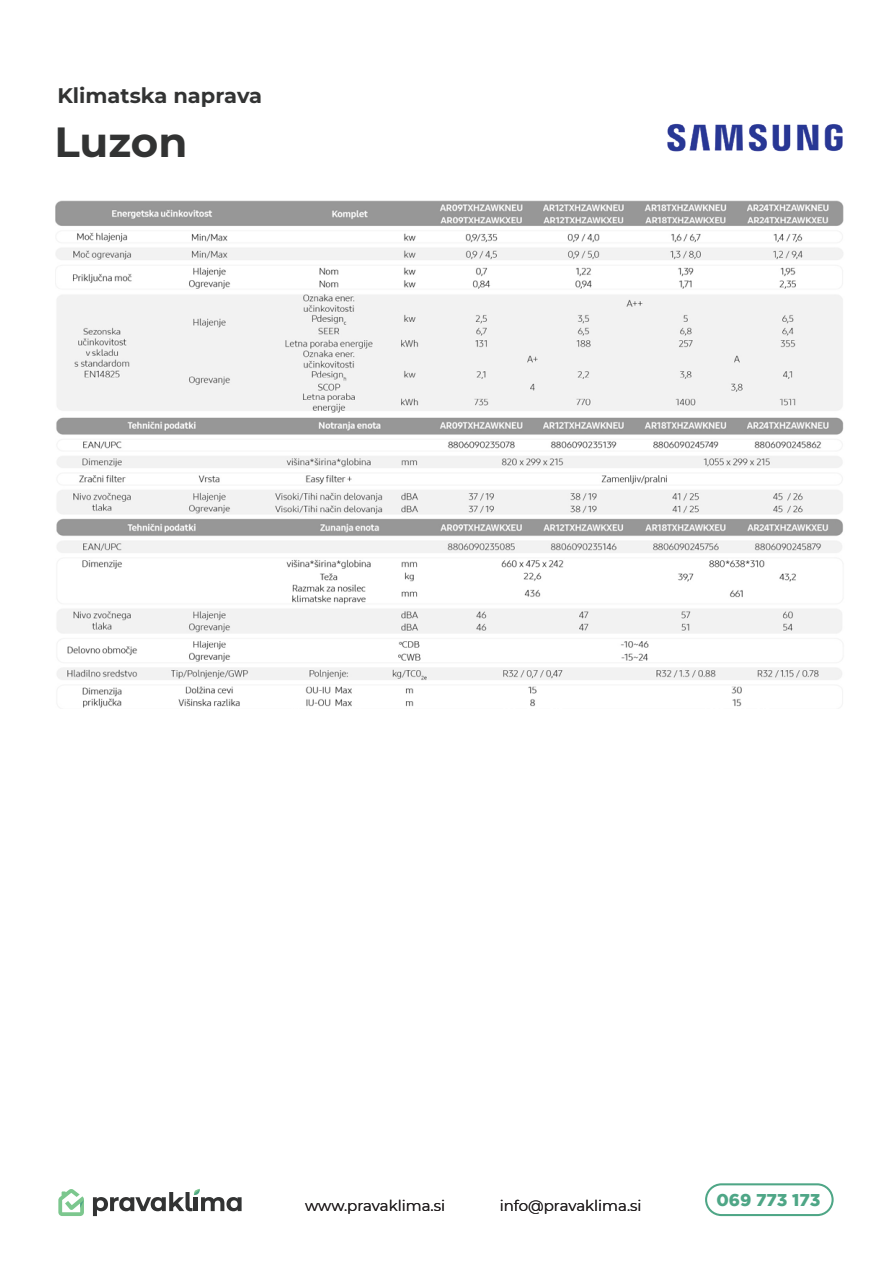
<style>
.page{position:relative;width:893px;height:1263px;background:#fff}
.page>*{position:absolute;margin:0;border:0;box-sizing:border-box;transform-origin:0 0}
.t1{font:700 42px "Montserrat";color:#323333}
.t2{font:700 21px "Montserrat";color:#323333}
.t3{font:900 17.1px "Gotham";color:#4ea686}
.t4{font:15px "Montserrat";color:#231f20}
</style>
<div class="page">
<img style="left:667px;top:123px;width:176px;height:29px">
<svg style="left:58px;top:1189px;width:26px;height:27px"></svg>
<svg style="left:93px;top:1189px;width:149px;height:27px"></svg>
<svg style="left:705px;top:1183px;width:129px;height:33px"></svg>
<img style="left:56px;top:201px;width:788px;height:507px">
<h2 class="t2" style="left:57px;top:80px;width:206px">Klimatska naprava</h2>
<h1 class="t1" style="left:54px;top:112px;width:135px">Luzon</h1>
<p class="t4" style="left:305px;top:1196px;width:141px">www.pravaklima.si</p>
<p class="t4" style="left:500px;top:1196px;width:143px">info@pravaklima.si</p>
<p class="t3" style="left:716px;top:1190px;width:106px">069 773 173</p>
</div>
